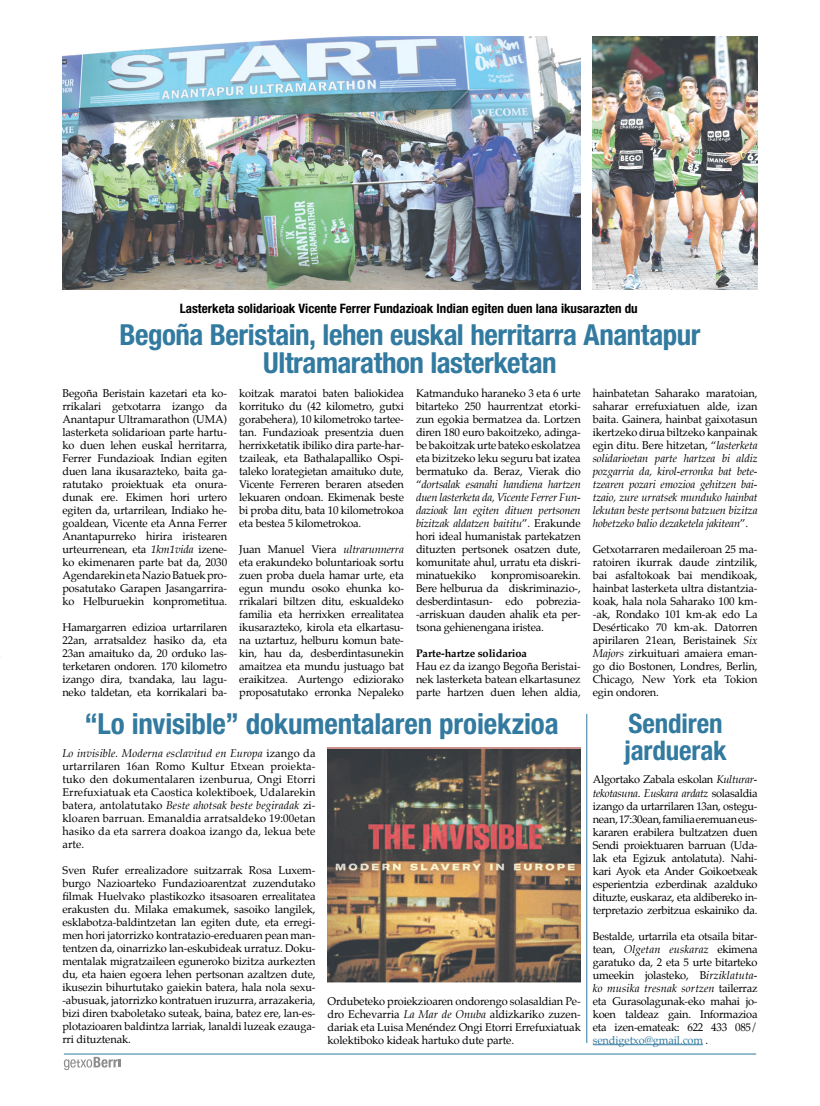
<style>
.page{position:relative;width:820px;height:1106px;background:#fff}
.page>*{position:absolute;margin:0;border:0;box-sizing:border-box;transform-origin:0 0}
.t1{font:700 condensed 29px/28px "Helvetica Neue LT Std";letter-spacing:-.015em;color:#327a9f;text-align:center}
.t2{font:700 condensed 27px/27px "Helvetica Neue LT Std";letter-spacing:-.005em;color:#327a9f}
.t3{font:700 condensed 13px "Helvetica Neue LT Std";color:#000}
.t4{font:11px/13px "Palatino";letter-spacing:-.015em;color:#000;text-align:justify}
.t5{font:italic 11px/13px "Palatino";letter-spacing:-.01em;color:#000;text-align:justify}
.t6{font:700 11px "Palatino";letter-spacing:-.01em;color:#000}
.s1{font-style:italic}
.s2{font-style:normal}
.s3{color:#327a9f}
</style>
<div class="page">
<svg style="left:64px;top:1056px;width:56px;height:14px"></svg>
<hr style="left:64px;top:1053px;width:691px;height:1px;background:#327a9f">
<img style="left:62px;top:37px;width:518px;height:253px">
<img style="left:592px;top:37px;width:165px;height:253px">
<hr style="left:592px;top:1044px;width:110px;height:1px;background:#327a9f">
<img style="left:327px;top:748px;width:253px;height:234px">
<hr style="left:586px;top:714px;width:1px;height:329px;background:#327a9f">
<p class="t3" style="left:180px;top:300px;width:459px">Lasterketa solidarioak Vicente Ferrer Fundazioak Indian egiten duen lana ikusarazten du</p>
<h1 class="t1" style="left:119px;top:321px;width:582px">Begoña Beristain, lehen euskal herritarra Anantapur<br>Ultramarathon lasterketan</h1>
<p class="t4" style="left:62px;top:386px;width:166px">Begoña Beristain kazetari eta ko&shy;rrikalari getxotarra izango da Anantapur Ultramarathon (UMA) lasterketa solidarioan parte hartu&shy;ko duen lehen euskal herritarra, Ferrer Fundazioak Indian egiten duen lana ikusarazteko, baita ga&shy;ratutako proiektuak eta onura&shy;dunak ere. Ekimen hori urtero egiten da, urtarrilean, Indiako he&shy;goaldean, Vicente eta Anna Ferrer Anantapurreko hirira iristearen urteurrenean, eta <span class="s1">1km1vida</span> izene&shy;ko ekimenaren parte bat da, 2030<br>Agendarekin eta Nazio Batuek pro&shy;posatutako Garapen Jasangarrira&shy;ko Helburuekin konprometitua.</p>
<p class="t4" style="left:62px;top:620px;width:166px">Hamargarren edizioa urtarrilaren 22an, arratsaldez hasiko da, eta 23an amaituko da, 20 orduko las&shy;terketaren ondoren. 170 kilometro izango dira, txandaka, lau lagu&shy;neko taldetan, eta korrikalari ba-</p>
<p class="t4" style="left:239px;top:386px;width:166px">koitzak maratoi baten baliokidea korrituko du (42 kilometro, gutxi gorabehera), 10 kilometroko tartee&shy;tan. Fundazioak presentzia duen herrixketatik ibiliko dira parte-har&shy;tzaileak, eta Bathalapalliko Ospi&shy;taleko lorategietan amaituko dute, Vicente Ferreren beraren atseden lekuaren ondoan. Ekimenak beste bi proba ditu, bata 10 kilometrokoa eta bestea 5 kilometrokoa.</p>
<p class="t4" style="left:239px;top:542px;width:166px">Juan Manuel Viera <span class="s1">ultrarunnerra </span>eta erakundeko boluntarioak sortu zuen proba duela hamar urte, eta egun mundu osoko ehunka ko&shy;rrikalari biltzen ditu, eskualdeko familia eta herrixken errealitatea ikusarazteko, kirola eta elkartasu&shy;na uztartuz, helburu komun bate&shy;kin, hau da, desberdintasunekin amaitzea eta mundu justuago bat eraikitzea. Aurtengo ediziorako proposatutako erronka Nepaleko</p>
<p class="t4" style="left:416px;top:386px;width:166px">Katmanduko haraneko 3 eta 6 urte bitarteko 250 haurrentzat etorki&shy;zun egokia bermatzea da. Lortzen diren 180 euro bakoitzeko, adinga&shy;be bakoitzak urte bateko eskolatzea eta bizitzeko leku seguru bat izatea bermatuko da. Beraz, Vierak dio “<span class="s1">dortsalak esanahi handiena hartzen duen lasterketa da, Vicente Ferrer Fun&shy;dazioak lan egiten dituen pertsonen bizitzak aldatzen baititu</span>”. Erakunde hori ideal humanistak partekatzen dituzten pertsonek osatzen dute, komunitate ahul, urratu eta diskri&shy;minatuekiko</p>
<p class="t4" style="left:416px;top:568px;width:166px;text-indent:75px">konpromisoarekin.<br>Bere helburua da diskriminazio-, desberdintasun- edo pobrezia--arriskuan dauden ahalik eta per&shy;tsona gehienengana iristea.</p>
<p class="t6" style="left:416px;top:644px;width:112px">Parte-hartze solidarioa</p>
<p class="t4" style="left:416px;top:659px;width:166px">Hau ez da izango Begoña Beristai&shy;nek lasterketa batean elkartasunez parte hartzen duen lehen aldia,</p>
<h1 class="t1" style="left:84px;top:709px;width:475px">“Lo invisible” dokumentalaren proiekzioa</h1>
<p class="t4" style="left:62px;top:746px;width:254px"><span class="s1">Lo invisible. Moderna esclavitud en Europa</span> izango da urtarrilaren 16an Romo Kultur Etxean proiekta&shy;tuko den dokumentalaren izenburua, Ongi Etorri Errefuxiatuak eta Caostica kolektiboek, Udalarekin batera, antolatutako <span class="s1">Beste ahotsak beste begiradak</span> zi&shy;kloaren barruan. Emanaldia arratsaldeko 19:00etan hasiko da eta sarrera doakoa izango da, lekua bete arte.</p>
<p class="t4" style="left:62px;top:863px;width:254px">Sven Rufer errealizadore suitzarrak Rosa Luxem&shy;burgo Nazioarteko Fundazioarentzat zuzendutako filmak Huelvako plastikozko itsasoaren errealitatea erakusten du. Milaka emakumek, sasoiko langilek, esklabotza-baldintzetan lan egiten dute, eta erregi&shy;men hori jatorrizko kontratazio-ereduaren pean man&shy;tentzen da, oinarrizko lan-eskubideak urratuz. Doku&shy;mentalak migratzaileen eguneroko bizitza aurkezten du, eta haien egoera lehen pertsonan azaltzen dute, ikusezin bihurtutako gaiekin batera, hala nola sexu--abusuak, jatorrizko kontratuen iruzurra, arrazakeria, bizi diren txaboletako suteak, baina, batez ere, lan-es&shy;plotazioaren baldintza larriak, lanaldi luzeak ezauga&shy;rri dituztenak.</p>
<p class="t4" style="left:327px;top:994px;width:254px">Ordubeteko proiekzioaren ondorengo solasaldian Pe&shy;dro Echevarria <span class="s1">La Mar de Onuba</span> aldizkariko zuzen&shy;dariak eta Luisa Menéndez Ongi Etorri Errefuxiatuak kolektiboko kideak hartuko dute parte.</p>
<p class="t5" style="left:592px;top:387px;width:166px"><span class="s2">hainbatetan Saharako maratoian, saharar errefuxiatuen alde, izan baita. Gainera, hainbat gaixotasun ikertzeko dirua biltzeko kanpainak egin ditu. Bere hitzetan, “</span>lasterketa solidarioetan parte hartzea bi aldiz pozgarria da, kirol-erronka bat bete&shy;tzearen pozari emozioa gehitzen bai&shy;tzaio, zure urratsek munduko hainbat lekutan beste pertsona batzuen bizitza hobetzeko balio dezaketela jakitean<span class="s2">”.</span></p>
<p class="t4" style="left:592px;top:542px;width:166px">Getxotarraren medaileroan 25 ma&shy;ratoiren ikurrak daude zintzilik, bai asfaltokoak bai mendikoak, hainbat lasterketa ultra distantzia&shy;koak, hala nola Saharako 100 km--ak, Rondako 101 km-ak edo La Desérticako 70 km-ak. Datorren apirilaren 21ean, Beristainek <span class="s1">Six Majors</span> zirkuituari amaiera eman&shy;go dio Bostonen, Londres, Berlin, Chicago, New York eta Tokion egin ondoren.</p>
<h2 class="t2" style="left:624px;top:709px;width:104px">Sendiren jarduerak</h2>
<p class="t4" style="left:592px;top:773px;width:166px">Algortako Zabala eskolan <span class="s1">Kulturar&shy;tekotasuna</span>. <span class="s1">Euskara ardatz</span> solasaldia izango da urtarrilaren 13an, ostegu&shy;nean, 17:30ean, familia eremuan eus&shy;kararen erabilera bultzatzen duen Sendi proiektuaren barruan (Uda&shy;lak eta Egizuk antolatuta). Nahi&shy;kari Ayok eta Ander Goikoetxeak esperientzia ezberdinak azalduko dituzte, euskaraz, eta aldibereko in&shy;terpretazio zerbitzua eskainiko da.</p>
<p class="t4" style="left:592px;top:929px;width:166px">Bestalde, urtarrila eta otsaila bitar&shy;tean, <span class="s1">Olgetan euskaraz</span> ekimena garatuko da, 2 eta 5 urte bitarteko umeekin jolasteko, B<span class="s1">irziklatuta&shy;ko musika tresnak sortzen</span> tailerraz eta Gurasolagunak-eko mahai jo&shy;koen taldeaz gain. Informazioa eta izen-emateak: 622 433 085/ <span class="s3">sendigetxo@gmail.com</span> .</p>
</div>
